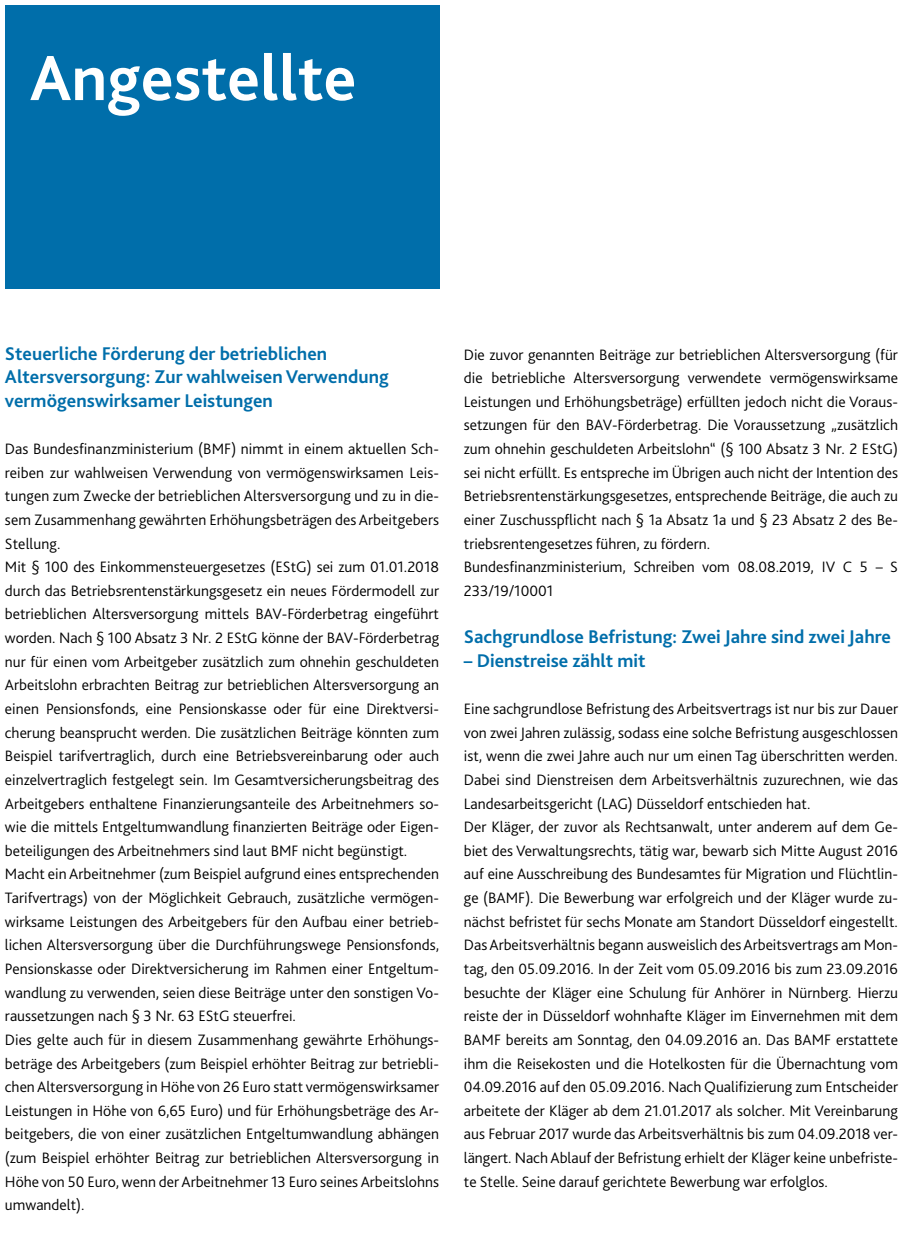
<style>
.page{position:relative;width:903px;height:1239px;background:#fff}
.page>*{position:absolute;margin:0;border:0;box-sizing:border-box;transform-origin:0 0}
.t1{font:700 66.5px "Bliss 2";color:#fff}
.t2{font:700 19.25px/23.6px "Bliss 2";color:#006eaa}
.t3{font:300 15.75px/23.6px "Bliss 2";color:#000}
</style>
<div class="page">
<div style="left:5px;top:5px;width:434px;height:283px;background:#006eaa"></div>
<h1 class="t1" style="left:30px;top:37px;width:328px">Angestellte</h1>
<p class="t2" style="left:5px;top:341px;width:385px">Steuerliche Förderung der betrieblichen<br>Altersversorgung: Zur wahlweisen Verwendung vermögenswirksamer Leistungen</p>
<p class="t3" style="left:5px;top:436px;width:436px">Das Bundesfinanzministerium (BMF) nimmt in einem aktuellen Sch&shy;reiben zur wahlweisen Verwendung von vermögenswirksamen Leis&shy;tungen zum Zwecke der betrieblichen Altersversorgung und zu in die&shy;sem Zusammenhang gewährten Erhöhungsbeträgen des Arbeitgebers Stellung.<br>Mit § 100 des Einkommensteuergesetzes (EStG) sei zum 01.01.2018 durch das Betriebsrentenstärkungsgesetz ein neues Fördermodell zur betrieblichen Altersversorgung mittels BAV-Förderbetrag eingeführt worden. Nach § 100 Absatz 3 Nr. 2 EStG könne der BAV-Förderbetrag nur für einen vom Arbeitgeber zusätzlich zum ohnehin geschuldeten Arbeitslohn erbrachten Beitrag zur betrieblichen Altersversorgung an einen Pensionsfonds, eine Pensionskasse oder für eine Direktversi&shy;cherung beansprucht werden. Die zusätzlichen Beiträge könnten zum Beispiel tarifvertraglich, durch eine Betriebsvereinbarung oder auch einzelvertraglich festgelegt sein. Im Gesamtversicherungsbeitrag des Arbeitgebers enthaltene Finanzierungsanteile des Arbeitnehmers so&shy;wie die mittels Entgeltumwandlung finanzierten Beiträge oder Eigen&shy;beteiligungen des Arbeitnehmers sind laut BMF nicht begünstigt.<br>Macht ein Arbeitnehmer (zum Beispiel aufgrund eines entsprechenden Tarifvertrags) von der Möglichkeit Gebrauch, zusätzliche vermögen&shy;wirksame Leistungen des Arbeitgebers für den Aufbau einer betrieb&shy;lichen Altersversorgung über die Durchführungswege Pensionsfonds, Pensionskasse oder Direktversicherung im Rahmen einer Entgeltum&shy;wandlung zu verwenden, seien diese Beiträge unter den sonstigen Vo&shy;raussetzungen nach § 3 Nr. 63 EStG steuerfrei.<br>Dies gelte auch für in diesem Zusammenhang gewährte Erhöhungs&shy;beträge des Arbeitgebers (zum Beispiel erhöhter Beitrag zur betriebli&shy;chen Altersversorgung in Höhe von 26 Euro statt vermögenswirksamer Leistungen in Höhe von 6,65 Euro) und für Erhöhungsbeträge des Ar&shy;beitgebers, die von einer zusätzlichen Entgeltumwandlung abhängen (zum Beispiel erhöhter Beitrag zur betrieblichen Altersversorgung in Höhe von 50 Euro, wenn der Arbeitnehmer 13 Euro seines Arbeitslohns umwandelt).</p>
<p class="t3" style="left:464px;top:342px;width:436px">Die zuvor genannten Beiträge zur betrieblichen Altersversorgung (für die betriebliche Altersversorgung verwendete vermögenswirksame Leistungen und Erhöhungsbeträge) erfüllten jedoch nicht die Voraus&shy;setzungen für den BAV-Förderbetrag. Die Voraussetzung „zusätzlich zum ohnehin geschuldeten Arbeitslohn“ (§ 100 Absatz 3 Nr. 2 EStG) sei nicht erfüllt. Es entspreche im Übrigen auch nicht der Intention des Betriebsrentenstärkungsgesetzes, entsprechende Beiträge, die auch zu einer Zuschusspflicht nach § 1a Absatz 1a und § 23 Absatz 2 des Be&shy;triebsrentengesetzes führen, zu fördern.<br>Bundesfinanzministerium, Schreiben vom 08.08.2019, IV C 5 – S 233/19/10001</p>
<p class="t2" style="left:464px;top:624px;width:429px">Sachgrundlose Befristung: Zwei Jahre sind zwei Jahre</p>
<p class="t2" style="left:464px;top:648px;width:183px">– Dienstreise zählt mit</p>
<p class="t3" style="left:464px;top:696px;width:436px">Eine sachgrundlose Befristung des Arbeitsvertrags ist nur bis zur Dauer von zwei Jahren zulässig, sodass eine solche Befristung ausgeschlossen ist, wenn die zwei Jahre auch nur um einen Tag überschritten werden.<br>Dabei sind Dienstreisen dem Arbeitsverhältnis zuzurechnen, wie das Landesarbeitsgericht (LAG) Düsseldorf entschieden hat.<br>Der Kläger, der zuvor als Rechtsanwalt, unter anderem auf dem Ge&shy;biet des Verwaltungsrechts, tätig war, bewarb sich Mitte August 2016 auf eine Ausschreibung des Bundesamtes für Migration und Flüchtlin&shy;ge (BAMF). Die Bewerbung war erfolgreich und der Kläger wurde zu&shy;nächst befristet für sechs Monate am Standort Düsseldorf eingestellt.<br>Das Arbeitsverhältnis begann ausweislich des Arbeitsvertrags am Mon&shy;tag, den 05.09.2016. In der Zeit vom 05.09.2016 bis zum 23.09.2016 besuchte der Kläger eine Schulung für Anhörer in Nürnberg. Hierzu reiste der in Düsseldorf wohnhafte Kläger im Einvernehmen mit dem BAMF bereits am Sonntag, den 04.09.2016 an. Das BAMF erstattete ihm die Reisekosten und die Hotelkosten für die Übernachtung vom 04.09.2016 auf den 05.09.2016. Nach Qualifizierung zum Entscheider arbeitete der Kläger ab dem 21.01.2017 als solcher. Mit Vereinbarung aus Februar 2017 wurde das Arbeitsverhältnis bis zum 04.09.2018 ver&shy;längert. Nach Ablauf der Befristung erhielt der Kläger keine unbefriste&shy;te Stelle. Seine darauf gerichtete Bewerbung war erfolglos.</p>
</div>
